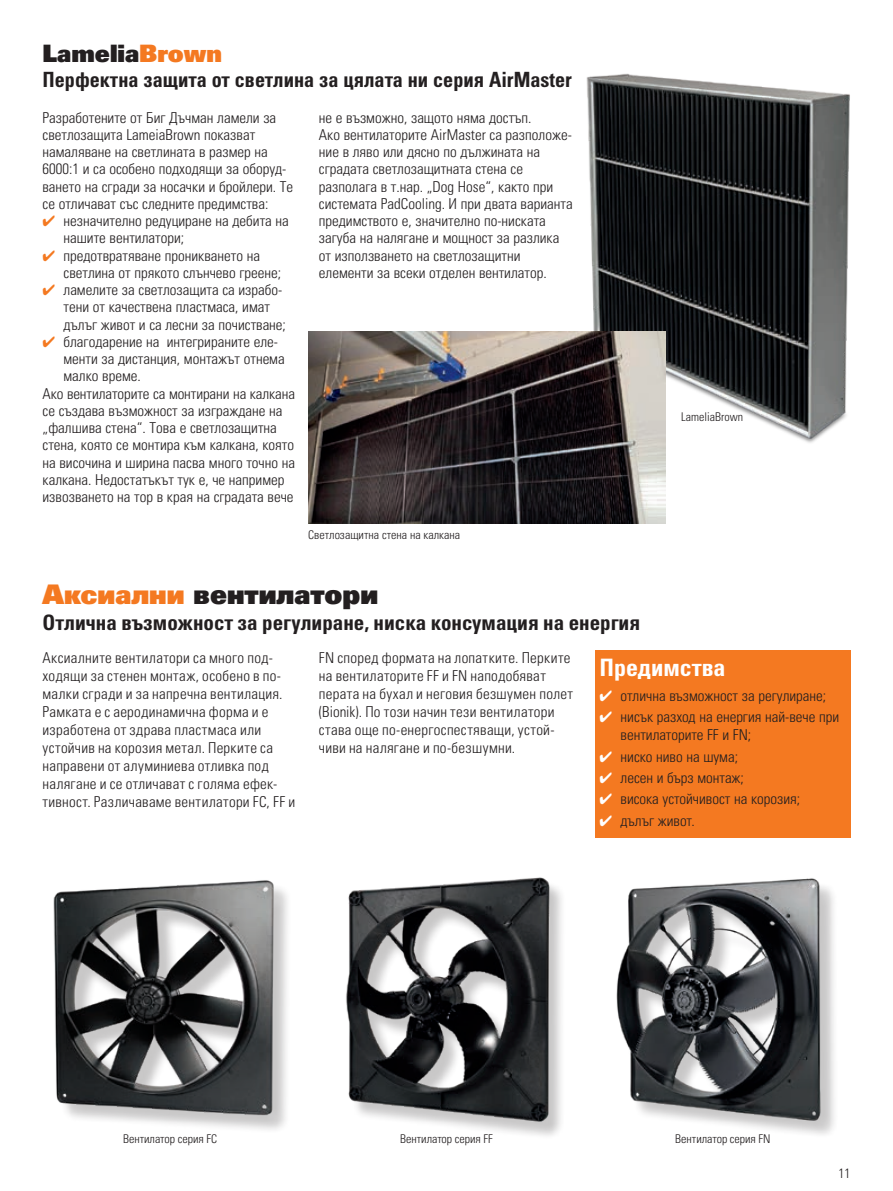
<style>
.page{position:relative;width:893px;height:1191px;background:#fff}
.page>*{position:absolute;margin:0;border:0;box-sizing:border-box;transform-origin:0 0}
.t1{font:27px "Univers LTCYR 85 X Black";color:#231f20}
.t2{font:24px "Univers LT Std X Black";color:#231f20}
.t3{font:24px "Univers LTCYR 67 Bold Cond";color:#fff}
.t4{font:21px "Univers LTCYR 67 Bold Cond";color:#231f20}
.t5{font:21px "Univers LTCYR 67 Bold Cond";color:#231f20;scale:.96 1}
.t6{font:15px/17.2px "Univers LTCYR 47 Light Cond";color:#231f20}
.t7{font:15px/18px "Univers LTCYR 47 Light Cond";letter-spacing:.02em;color:#231f20}
.t8{font:300 condensed 13.5px "Univers LT Std";color:#231f20}
.t9{font:12px "Univers LTCYR 47 Light Cond";color:#231f20}
.t10{font:300 condensed 12px "Univers LT Std";color:#231f20}
.s1{color:#f47921}
.s2{color:#fff}
</style>
<div class="page">
<img style="left:53px;top:880px;width:235px;height:247px">
<div style="left:349px;top:880px;width:217px;height:259px;background:#231f20;opacity:.25"></div>
<img style="left:346px;top:877px;width:219px;height:250px">
<div style="left:619px;top:881px;width:219px;height:256px;background:#231f20;opacity:.25"></div>
<img style="left:616px;top:878px;width:210px;height:249px">
<img style="left:585px;top:73px;width:265px;height:385px">
<img style="left:308px;top:332px;width:357px;height:191px">
<div style="left:595px;top:651px;width:255px;height:187px;background:#f47921"></div>
<h2 class="t2" style="left:43px;top:38px;width:181px">Lamelia<span class="s1">Brown</span></h2>
<h3 class="t5" style="left:43px;top:67px;width:553px">Перфектна защита от светлина за цялата ни серия AirMaster</h3>
<p class="t6" style="left:43px;top:108px;width:252px">Разработените от Биг Дъчман ламели за светлозащита LameiaBrown показват намаляване на светлината в размер на 6000:1 и са особено подходящи за оборуд&shy;ването на сгради за носачки и бройлери. Те се отличават със следните предимства:</p>
<p class="t6" style="left:64px;top:211px;width:227px;text-indent:-21px"><span class="s1">✔</span> незначително редуциране на дебита на нашите вентилатори;</p>
<p class="t6" style="left:64px;top:246px;width:219px;text-indent:-21px"><span class="s1">✔</span> предотвратяване проникването на светлина от прякото слънчево греене;</p>
<p class="t6" style="left:64px;top:280px;width:224px;text-indent:-21px"><span class="s1">✔</span> ламелите за светлозащита са израбо&shy;тени от качествена пластмаса, имат дълъг живот и са лесни за почистване;</p>
<p class="t6" style="left:43px;top:332px;width:237px"><span class="s1">✔</span> благодарение на интегрираните еле-</p>
<p class="t6" style="left:64px;top:349px;width:223px">менти за дистанция, монтажът отнема</p>
<p class="t6" style="left:64px;top:367px;width:79px">малко време.</p>
<p class="t6" style="left:43px;top:384px;width:254px">Ако вентилаторите са монтирани на калкана</p>
<p class="t6" style="left:43px;top:401px;width:242px">се създава възможност за изграждане на</p>
<p class="t6" style="left:43px;top:418px;width:236px">„фалшива стена“. Това е светлозащитна</p>
<p class="t6" style="left:43px;top:436px;width:253px">стена, която се монтира към калкана, която</p>
<p class="t6" style="left:43px;top:453px;width:254px">на височина и ширина пасва много точно на</p>
<p class="t6" style="left:43px;top:470px;width:243px">калкана. Недостатъкът тук е, че например</p>
<p class="t6" style="left:43px;top:487px;width:252px">извозването на тор в края на сградата вече</p>
<p class="t6" style="left:319px;top:108px;width:255px">не е възможно, защото няма достъп.<br>Ако вентилаторите AirMaster са разположе&shy;ние в ляво или дясно по дължината на сградата светлозащитната стена се разполага в т.нар. „Dog Hose“, както при системата PadCooling. И при двата варианта предимството е, значително по-ниската загуба на налягане и мощност за разлика от използването на светлозащитни елементи за всеки отделен вентилатор.</p>
<p class="t9" style="left:308px;top:527px;width:153px">Светлозащитна стена на калкана</p>
<p class="t10" style="left:681px;top:409px;width:63px">LameliaBrown</p>
<h1 class="t1" style="left:43px;top:577px;width:337px"><span class="s1">Аксиални</span> вентилатори</h1>
<h3 class="t4" style="left:43px;top:609px;width:599px">Отлична възможност за регулиране, ниска консумация на енергия</h3>
<p class="t7" style="left:43px;top:647px;width:254px">Аксиалните вентилатори са много под&shy;ходящи за стенен монтаж, особено в по&shy;малки сгради и за напречна вентилация.<br>Рамката е с аеродинамична форма и е изработена от здрава пластмаса или устойчив на корозия метал. Перките са направени от алуминиева отливка под налягане и се отличават с голяма ефек&shy;тивност. Различаваме вентилатори FC, FF и</p>
<p class="t7" style="left:319px;top:647px;width:256px">FN според формата на лопатките. Перките на вентилаторите FF и FN наподобяват перата на бухал и неговия безшумен полет (Bionik). По този начин тези вентилатори става още по-енергоспестяващи, устой&shy;чиви на налягане и по-безшумни.</p>
<h2 class="t3" style="left:600px;top:653px;width:128px">Предимства</h2>
<p class="t6" style="left:600px;top:686px;width:228px"><span class="s2">✔</span> отлична възможност за регулиране;</p>
<p class="t6" style="left:621px;top:707px;width:220px;line-height:18px;text-indent:-21px"><span class="s2">✔</span> нисък разход на енергия най-вече при вентилаторите FF и FN;</p>
<p class="t6" style="left:600px;top:747px;width:140px"><span class="s2">✔</span> ниско ниво на шума;</p>
<p class="t6" style="left:600px;top:768px;width:146px"><span class="s2">✔</span> лесен и бърз монтаж;</p>
<p class="t6" style="left:600px;top:789px;width:202px"><span class="s2">✔</span> висока устойчивост на корозия;</p>
<p class="t6" style="left:600px;top:811px;width:97px"><span class="s2">✔</span> дълъг живот.</p>
<p class="t9" style="left:123px;top:1130px;width:95px">Вентилатор серия FC</p>
<p class="t9" style="left:400px;top:1130px;width:94px">Вентилатор серия FF</p>
<p class="t9" style="left:675px;top:1130px;width:97px">Вентилатор серия FN</p>
<p class="t8" style="left:838px;top:1165px;width:13px">11</p>
</div>
